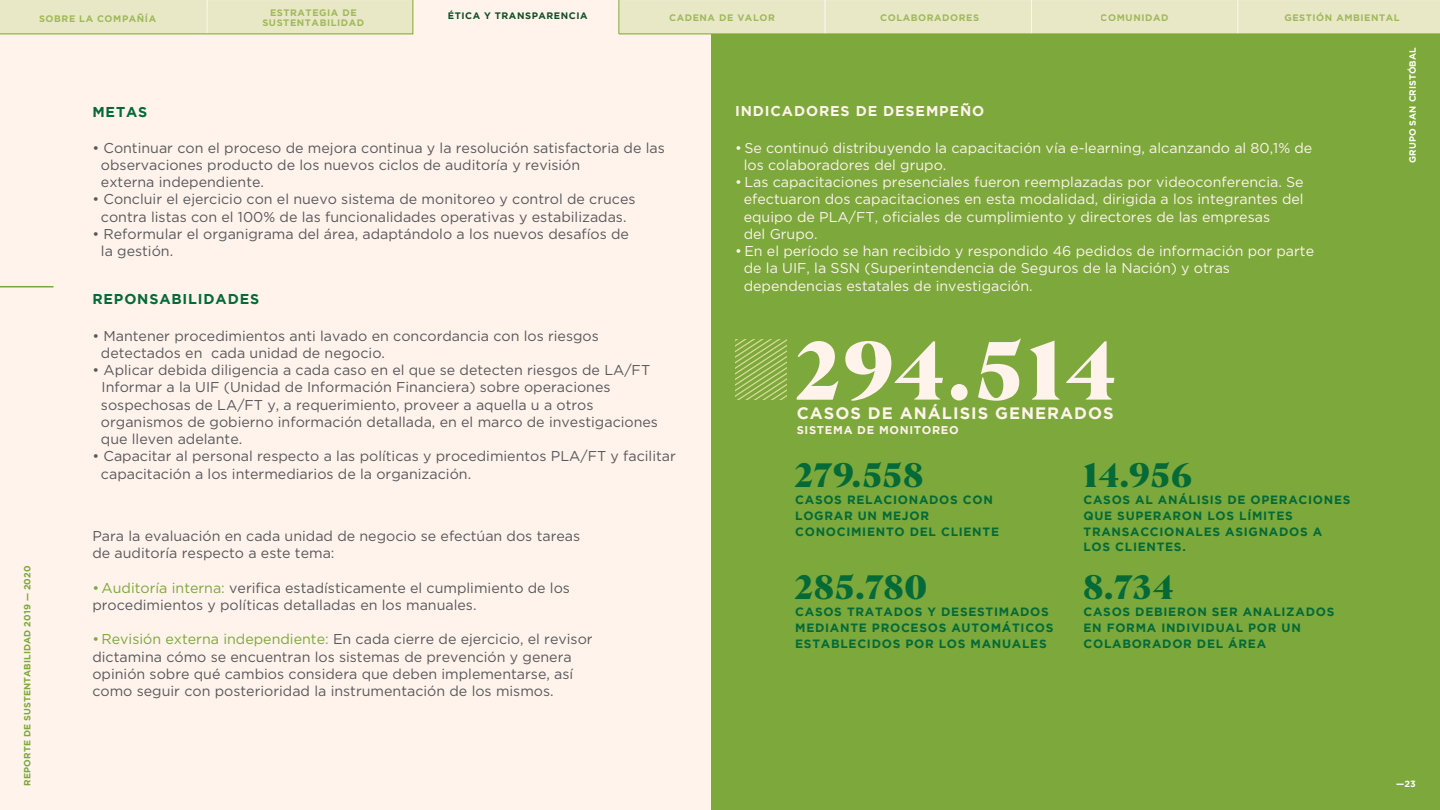
<style>
.page{position:relative;width:1440px;height:810px;background:#fff}
.page>*{position:absolute;margin:0;border:0;box-sizing:border-box;transform-origin:0 0}
.t1{font:900 82.05px "Albra";letter-spacing:.05em;color:#fff3ec}
.t2{font:900 33.75px "Albra";letter-spacing:.035em;color:#046a38}
.t3{font:700 16.5px "Gotham";letter-spacing:.06em;color:#fff3ec}
.t4{font:14.25px/17.2px "Gotham";color:#58595b}
.t5{font:14.25px/17.2px "Gotham";color:#fff3ec}
.t6{font:700 14.25px "Gotham";letter-spacing:.06em;color:#fff3ec}
.t7{font:700 14.25px "Gotham";letter-spacing:.06em;color:#046a38}
.t8{font:700 12px/15.8px "Gotham";letter-spacing:.06em;color:#046a38}
.t9{font:700 11.25px "Gotham";letter-spacing:.06em;color:#fff3ec}
.t10{font:700 9.38px/9.8px "Gotham";letter-spacing:.06em;color:#7fa52a;text-align:center}
.t11{font:700 9.38px "Gotham";letter-spacing:.06em;color:#0e4f25}
.t12{font:700 9px "Gotham";letter-spacing:.015em;color:#7ca83c}
.t13{font:700 9px "Gotham";letter-spacing:.015em;color:#fff}
.s1{color:#7ca83c}
</style>
<div class="page">
<div style="left:0;top:1px;width:1440px;height:809px;background:#fff3ec"></div>
<div style="left:711px;top:1px;width:729px;height:809px;background:#7ca83c"></div>
<svg style="left:735px;top:340px;width:51px;height:60px"></svg>
<hr style="left:0;top:286px;width:53px;height:1px;background:#7ca83c">
<svg style="left:0;top:0;width:1440px;height:35px"></svg>
<p class="t12" style="left:22px;top:786px;width:222px;rotate:-90deg">REPORTE DE SUSTENTABILIDAD 2019 — 2020</p>
<p class="t10" style="left:262px;top:8px;width:103px">ESTRATEGIA DE<br>SUSTENTABILIDAD</p>
<p class="t10" style="left:39px;top:13px;width:119px">SOBRE LA COMPAÑÍA</p>
<p class="t11" style="left:448px;top:11px;width:141px">ÉTICA Y TRANSPARENCIA</p>
<p class="t10" style="left:669px;top:12px;width:107px">CADENA DE VALOR</p>
<p class="t10" style="left:880px;top:12px;width:100px">COLABORADORES</p>
<p class="t10" style="left:1101px;top:12px;width:69px">COMUNIDAD</p>
<p class="t10" style="left:1284px;top:12px;width:117px">GESTIÓN AMBIENTAL</p>
<p class="t7" style="left:92px;top:103px;width:56px">METAS</p>
<p class="t4" style="left:101px;top:139px;width:565px;text-indent:-9px">• Continuar con el proceso de mejora continua y la resolución satisfactoria de las observaciones producto de los nuevos ciclos de auditoría y revisión<br>externa independiente.</p>
<p class="t4" style="left:92px;top:191px;width:545px;text-align:center">• Concluir el ejercicio con el nuevo sistema de monitoreo y control de cruces contra listas con el 100% de las funcionalidades operativas y estabilizadas.</p>
<p class="t4" style="left:101px;top:225px;width:530px;text-indent:-9px">• Reformular el organigrama del área, adaptándolo a los nuevos desafíos de la gestión.</p>
<p class="t7" style="left:92px;top:291px;width:168px">REPONSABILIDADES</p>
<p class="t4" style="left:101px;top:327px;width:499px;text-indent:-9px">• Mantener procedimientos anti lavado en concordancia con los riesgos detectados en cada unidad de negocio.</p>
<p class="t4" style="left:101px;top:361px;width:559px;text-indent:-9px">• Aplicar debida diligencia a cada caso en el que se detecten riesgos de LA/FT Informar a la UIF (Unidad de Información Financiera) sobre operaciones sospechosas de LA/FT y, a requerimiento, proveer a aquella u a otros organismos de gobierno información detallada, en el marco de investigaciones que lleven adelante.</p>
<p class="t4" style="left:101px;top:447px;width:576px;text-indent:-9px">• Capacitar al personal respecto a las políticas y procedimientos PLA/FT y facilitar capacitación a los intermediarios de la organización.</p>
<p class="t4" style="left:92px;top:527px;width:489px">Para la evaluación en cada unidad de negocio se efectúan dos tareas de auditoría respecto a este tema:</p>
<p class="t4" style="left:92px;top:579px;width:479px"><span class="s1">• Auditoría interna:</span> verifica estadísticamente el cumplimiento de los procedimientos y políticas detalladas en los manuales.</p>
<p class="t4" style="left:92px;top:630px;width:502px"><span class="s1">• Revisión externa independiente:</span> En cada cierre de ejercicio, el revisor dictamina cómo se encuentran los sistemas de prevención y genera opinión sobre qué cambios considera que deben implementarse, así como seguir con posterioridad la instrumentación de los mismos.</p>
<p class="t6" style="left:735px;top:103px;width:251px">INDICADORES DE DESEMPEÑO</p>
<p class="t5" style="left:744px;top:139px;width:570px;text-indent:-9px">• Se continuó distribuyendo la capacitación vía e-learning, alcanzando al 80,1% de los colaboradores del grupo.</p>
<p class="t5" style="left:744px;top:173px;width:561px;text-indent:-9px">• Las capacitaciones presenciales fueron reemplazadas por videoconferencia. Se efectuaron dos capacitaciones en esta modalidad, dirigida a los integrantes del equipo de PLA/FT, oficiales de cumplimiento y directores de las empresas<br>del Grupo.</p>
<p class="t5" style="left:744px;top:242px;width:572px;text-indent:-9px">• En el período se han recibido y respondido 46 pedidos de información por parte de la UIF, la SSN (Superintendencia de Seguros de la Nación) y otras dependencias estatales de investigación.</p>
<h1 class="t1" style="left:797px;top:311px;width:320px">294.514</h1>
<p class="t3" style="left:797px;top:404px;width:318px">CASOS DE ANÁLISIS GENERADOS</p>
<p class="t9" style="left:797px;top:423px;width:164px">SISTEMA DE MONITOREO</p>
<h2 class="t2" style="left:795px;top:451px;width:130px">279.558</h2>
<h2 class="t2" style="left:1084px;top:451px;width:110px">14.956</h2>
<p class="t8" style="left:795px;top:492px;width:205px">CASOS RELACIONADOS CON<br>LOGRAR UN MEJOR<br>CONOCIMIENTO DEL CLIENTE</p>
<p class="t8" style="left:1084px;top:492px;width:268px">CASOS AL ANÁLISIS DE OPERACIONES<br>QUE SUPERARON LOS LÍMITES<br>TRANSACCIONALES ASIGNADOS A<br>LOS CLIENTES.</p>
<h2 class="t2" style="left:795px;top:563px;width:133px">285.780</h2>
<h2 class="t2" style="left:1084px;top:563px;width:91px">8.734</h2>
<p class="t8" style="left:795px;top:604px;width:260px">CASOS TRATADOS Y DESESTIMADOS<br>MEDIANTE PROCESOS AUTOMÁTICOS<br>ESTABLECIDOS POR LOS MANUALES</p>
<p class="t8" style="left:1084px;top:604px;width:252px">CASOS DEBIERON SER ANALIZADOS<br>EN FORMA INDIVIDUAL POR UN<br>COLABORADOR DEL ÁREA</p>
<p class="t13" style="left:1407px;top:163px;width:117px;rotate:-90deg">GRUPO SAN CRISTÓBAL</p>
<p class="t13" style="left:1396px;top:779px;width:21px">—23</p>
</div>
